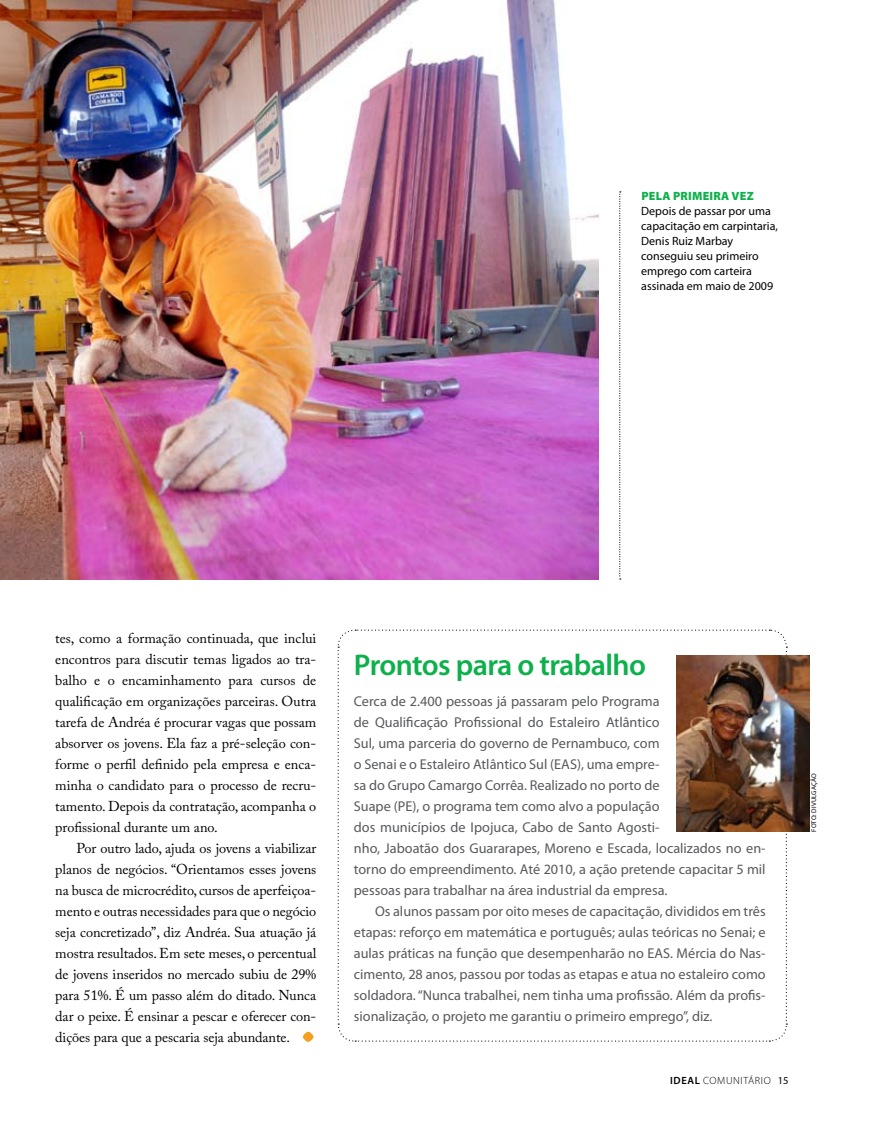
<style>
.page{position:relative;width:872px;height:1127px;background:#fff}
.page>*{position:absolute;margin:0;border:0;box-sizing:border-box;transform-origin:0 0}
.t1{font:600 30px "Myriad Pro";color:#0db14b}
.t2{font:14.25px/21px "Myriad Pro";color:#58595b}
.t3{font:14.25px/21px "Adobe Caslon Pro";letter-spacing:-.005em;color:#000;text-align:justify}
.t4{font:12px/15px "Myriad Pro";color:#000}
.t5{font:900 12px "Myriad Pro";letter-spacing:.02em;color:#0db14b}
.t6{font:300 10.5px "Myriad Pro";letter-spacing:.06em;color:#000}
.t7{font:6.75px "Myriad Pro";letter-spacing:.015em;color:#000}
.s1{font-weight:600}
.s2{font-weight:400}
</style>
<div class="page">
<svg style="left:619px;top:191px;width:2px;height:388px"></svg>
<img style="left:0;top:0;width:598px;height:579px">
<svg style="left:337px;top:629px;width:450px;height:413px"></svg>
<svg style="left:303px;top:1031px;width:10px;height:11px"></svg>
<img style="left:676px;top:655px;width:133px;height:176px">
<p class="t5" style="left:641px;top:189px;width:114px">PELA PRIMEIRA VEZ</p>
<p class="t4" style="left:641px;top:204px;width:138px">Depois de passar por uma capacitação em carpintaria,<br>Denis Ruiz Marbay conseguiu seu primeiro emprego com carteira assinada em maio de 2009</p>
<p class="t3" style="left:55px;top:627px;width:262px">tes, como a formação continuada, que inclui encontros para discutir temas ligados ao tra&shy;balho e o encaminhamento para cursos de qualificação em organizações parceiras. Outra tarefa de Andréa é procurar vagas que possam absorver os jovens. Ela faz a pré-seleção con&shy;forme o perfil definido pela empresa e enca&shy;minha o candidato para o processo de recru&shy;tamento. Depois da contratação, acompanha o profissional durante um ano.</p>
<p class="t3" style="left:55px;top:837px;width:263px;text-indent:21px">Por outro lado, ajuda os jovens a viabilizar planos de negócios. “Orientamos esses jovens na busca de microcrédito, cursos de aperfeiçoa&shy;mento e outras necessidades para que o negócio seja concretizado”, diz Andréa. Sua atuação já mostra resultados. Em sete meses, o percentual de jovens inseridos no mercado subiu de 29% para 51%. É um passo além do ditado. Nunca dar o peixe. É ensinar a pescar e oferecer con&shy;dições para que a pescaria seja abundante.</p>
<h1 class="t1" style="left:354px;top:649px;width:294px">Prontos para o trabalho</h1>
<p class="t2" style="left:354px;top:690px;width:413px">Cerca de 2.400 pessoas já passaram pelo Programa<br>de Qualificação Profissional do Estaleiro Atlântico<br>Sul, uma parceria do governo de Pernambuco, com<br>o Senai e o Estaleiro Atlântico Sul (EAS), uma empre-<br>sa do Grupo Camargo Corrêa. Realizado no porto de<br>Suape (PE), o programa tem como alvo a população<br>dos municípios de Ipojuca, Cabo de Santo Agosti-<br>nho, Jaboatão dos Guararapes, Moreno e Escada, localizados no en&shy;torno do empreendimento. Até 2010, a ação pretende capacitar 5 mil pessoas para trabalhar na área industrial da empresa.</p>
<p class="t2" style="left:354px;top:900px;width:413px;text-align:justify;text-indent:21px">Os alunos passam por oito meses de capacitação, divididos em três etapas: reforço em matemática e português; aulas teóricas no Senai; e aulas práticas na função que desempenharão no EAS. Mércia do Nas&shy;cimento, 28 anos, passou por todas as etapas e atua no estaleiro como soldadora. “Nunca trabalhei, nem tinha uma profissão. Além da profis&shy;sionalização, o projeto me garantiu o primeiro emprego”, diz.</p>
<p class="t6" style="left:670px;top:1074px;width:120px"><span class="s1">ideal</span> COMUNITÁRIO <span class="s2">15</span></p>
<p class="t7" style="left:810px;top:831px;width:60px;rotate:-90deg">FOTO: DIVULGAÇÃO</p>
</div>
